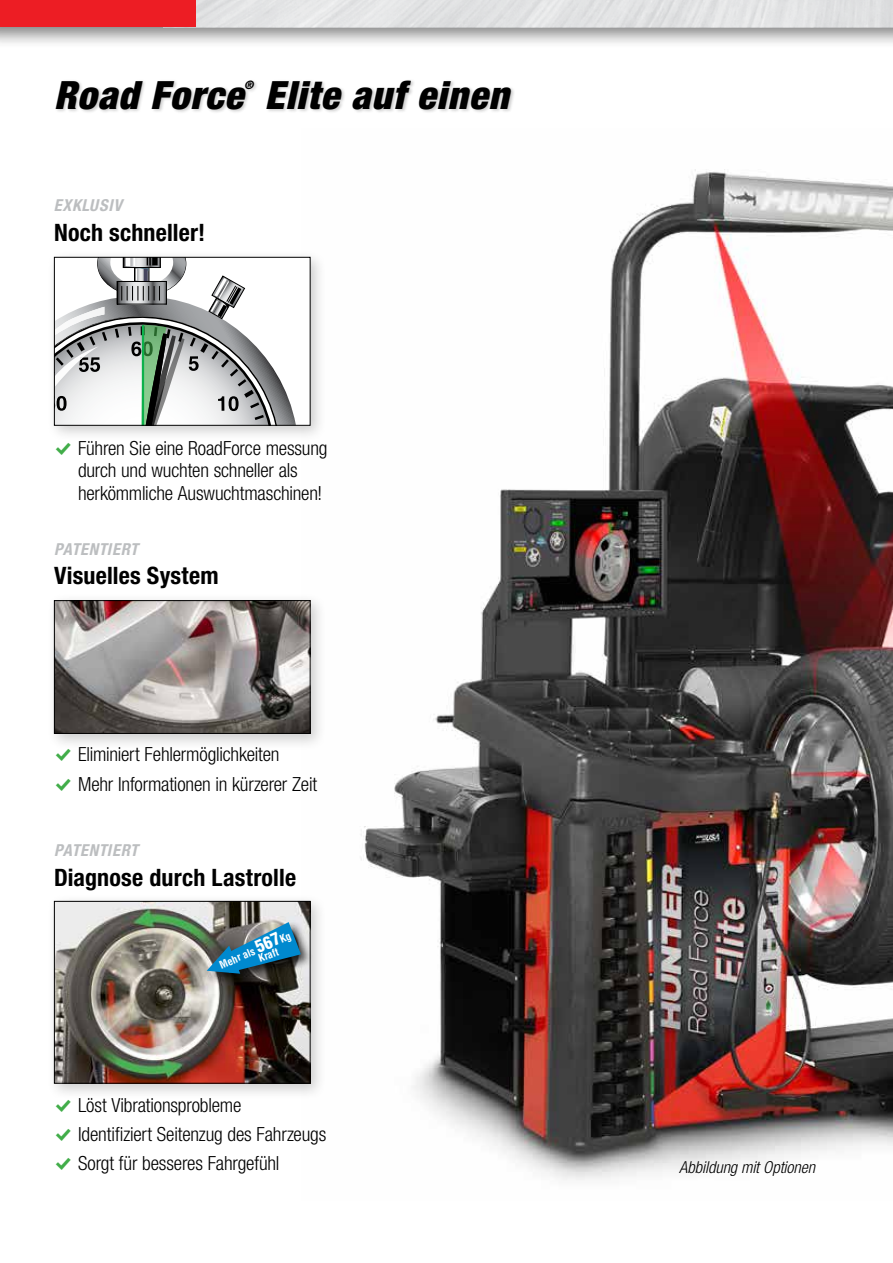
<style>
.page{position:relative;width:893px;height:1263px;background:#fff}
.page>*{position:absolute;margin:0;border:0;box-sizing:border-box;transform-origin:0 0}
.t1{font:italic 900 condensed 39px "Helvetica Neue LT Std";letter-spacing:.025em;color:#000}
.t2{font:700 condensed 24px "Helvetica Neue LT Std";letter-spacing:.01em;color:#000}
.t3{font:300 condensed 19.5px/29.2px "Helvetica Neue LT Std";letter-spacing:-.01em;color:#000}
.t4{font:italic 700 condensed 16.5px "Helvetica Neue LT Std";letter-spacing:.02em;color:#bcbec0}
.t5{font:italic 300 condensed 16.5px "Helvetica Neue LT Std";color:#000}
.t6{font:italic 700 condensed 16.5px "Helvetica Neue LT Std";letter-spacing:.04em;color:#bcbec0}
.t7{font:italic 900 condensed 11.7px "Helvetica Neue LT Std";color:#000}
.t8{font:700 condensed 10.5px "Helvetica";color:#fff}
.s1{font-family:"Modern Pictograms";font-weight:400;font-stretch:normal;font-size:21px;color:#41ad49}
.s2{font-weight:900;font-size:16.8px}
</style>
<div class="page">
<div style="left:0;top:0;width:893px;height:49px;background:#000;opacity:.5"></div>
<div style="left:196px;top:0;width:697px;height:27px;background:#e2e3e4"></div>
<div style="left:0;top:0;width:196px;height:27px;background:#ed1d24"></div>
<img style="left:361px;top:169px;width:532px;height:1011px">
<div style="left:55px;top:79px;width:461px;height:35px;background:#000;opacity:.2"></div>
<div style="left:47px;top:593px;width:280px;height:158px;background:#000;opacity:.2"></div>
<img style="left:56px;top:602px;width:252px;height:130px">
<div style="left:54px;top:600px;width:256px;height:134px;border:1px solid #000"></div>
<div style="left:47px;top:250px;width:280px;height:193px;background:#000;opacity:.2"></div>
<div style="left:54px;top:257px;width:256px;height:168px;background:#fff"></div>
<svg style="left:56px;top:259px;width:240px;height:165px"></svg>
<div style="left:54px;top:257px;width:256px;height:169px;border:1px solid #000"></div>
<div style="left:47px;top:894px;width:280px;height:207px;background:#000;opacity:.2"></div>
<img style="left:56px;top:903px;width:252px;height:178px">
<div style="left:54px;top:901px;width:256px;height:182px;border:1px solid #000"></div>
<div style="left:205px;top:920px;width:108px;height:67px;background:#000;opacity:.75"></div>
<svg style="left:207px;top:922px;width:94px;height:52px;background:#3b7794"></svg>
<h1 class="t1" style="left:54px;top:71px;width:191px">Road Force</h1>
<p class="t7" style="left:244px;top:78px;width:11px">®</p>
<h1 class="t1" style="left:265px;top:71px;width:245px">Elite auf einen</h1>
<p class="t6" style="left:54px;top:195px;width:69px">EXKLUSIV</p>
<p class="t2" style="left:54px;top:218px;width:153px">Noch schneller!</p>
<p class="t3" style="left:78px;top:436px;width:251px;line-height:22.5px;text-indent:-24px"><span class="s1">%</span> Führen Sie eine RoadForce messung durch und wuchten schneller als herkömmliche Auswuchtmaschinen!</p>
<p class="t4" style="left:54px;top:539px;width:86px">PATENTIERT</p>
<p class="t2" style="left:54px;top:561px;width:166px">Visuelles System</p>
<p class="t3" style="left:54px;top:740px;width:265px"><span class="s1">%</span> Eliminiert Fehlermöglichkeiten<br><span class="s1">%</span> Mehr Informationen in kürzerer Zeit</p>
<p class="t4" style="left:54px;top:840px;width:86px">PATENTIERT</p>
<p class="t2" style="left:54px;top:863px;width:244px">Diagnose durch Lastrolle</p>
<p class="t8" style="left:217px;top:959px;width:78px;rotate:-23deg">Mehr als <span class="s2">567</span>Kg</p>
<p class="t8" style="left:257px;top:952px;width:22px;rotate:-20deg">Kraft</p>
<p class="t3" style="left:54px;top:1090px;width:274px"><span class="s1">%</span> Löst Vibrationsprobleme<br><span class="s1">%</span> Identifiziert Seitenzug des Fahrzeugs <span class="s1">%</span> Sorgt für besseres Fahrgefühl</p>
<p class="t5" style="left:679px;top:1157px;width:137px">Abbildung mit Optionen</p>
</div>
